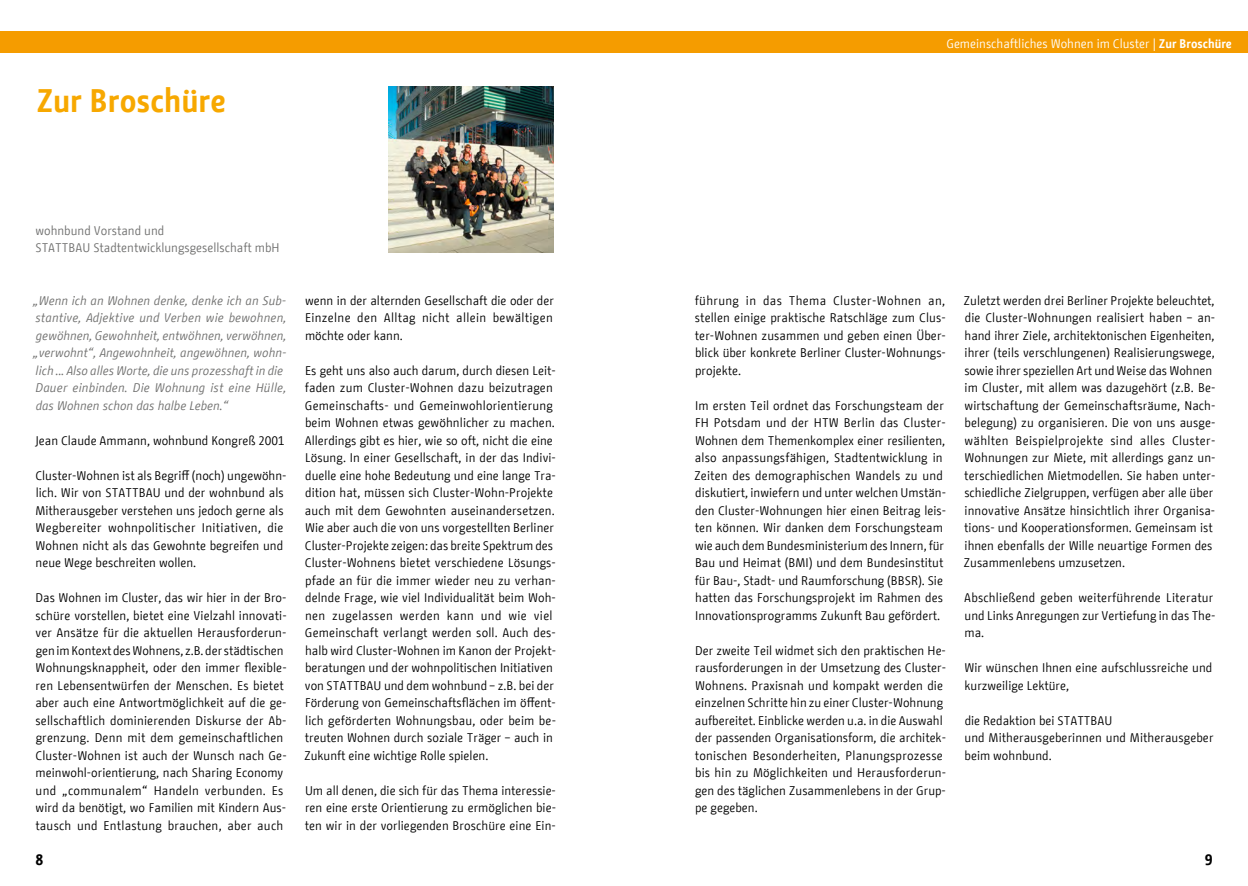
<style>
.page{position:relative;width:1248px;height:886px;background:#fff}
.page>*{position:absolute;margin:0;border:0;box-sizing:border-box;transform-origin:0 0}
.t1{font:700 32.5px "BMF Change";color:#f7a800}
.t2{font:700 15px "BMF Change";color:#000}
.t3{font:12.5px/17.5px "BMF Change";letter-spacing:.005em;color:#000}
.t4{font:italic 12.5px/17.5px "BMF Change";color:#6f6f6e}
.t5{font:12.5px/17.5px "BMF Change";color:#6f6f6e}
.t6{font:12.5px "BMF Change";color:#fff}
.s1{font-weight:700}
</style>
<div class="page">
<div style="left:0;top:32px;width:624px;height:21px;background:#f59c00"></div>
<div style="left:624px;top:32px;width:623px;height:21px;background:#f59c00"></div>
<img style="left:389px;top:86px;width:164px;height:167px">
<h1 class="t1" style="left:36px;top:78px;width:191px">Zur Broschüre</h1>
<p class="t5" style="left:35px;top:222px;width:245px">wohnbund Vorstand und<br>STATTBAU Stadtentwicklungsgesellschaft mbH</p>
<p class="t4" style="left:33px;top:292px;width:255px">„Wenn ich an Wohnen denke, denke ich an Sub&shy;stantive, Adjektive und Verben wie bewohnen, gewöhnen, Gewohnheit, entwöhnen, verwöhnen, „verwohnt“, Angewohnheit, angewöhnen, wohn&shy;lich ... Also alles Worte, die uns prozesshaft in die Dauer einbinden. Die Wohnung ist eine Hülle, das Wohnen schon das halbe Leben.“</p>
<p class="t3" style="left:35px;top:432px;width:251px">Jean Claude Ammann, wohnbund Kongreß 2001</p>
<p class="t3" style="left:35px;top:467px;width:252px">Cluster-Wohnen ist als Begriff (noch) ungewöhn&shy;lich. Wir von STATTBAU und der wohnbund als Mitherausgeber verstehen uns jedoch gerne als Wegbereiter wohnpolitischer Initiativen, die Wohnen nicht als das Gewohnte begreifen und neue Wege beschreiten wollen.</p>
<p class="t3" style="left:35px;top:589px;width:253px">Das Wohnen im Cluster, das wir hier in der Bro&shy;schüre vorstellen, bietet eine Vielzahl innovati&shy;ver Ansätze für die aktuellen Herausforderun&shy;gen im Kontext des Wohnens, z.B. der städtischen Wohnungsknappheit, oder den immer flexible&shy;ren Lebensentwürfen der Menschen. Es bietet aber auch eine Antwortmöglichkeit auf die ge&shy;sellschaftlich dominierenden Diskurse der Ab&shy;grenzung. Denn mit dem gemeinschaftlichen Cluster-Wohnen ist auch der Wunsch nach Ge&shy;meinwohl-orientierung, nach Sharing Economy und „communalem“ Handeln verbunden. Es wird da benötigt, wo Familien mit Kindern Aus&shy;tausch und Entlastung brauchen, aber auch</p>
<p class="t3" style="left:305px;top:292px;width:250px;text-align:justify">wenn in der alternden Gesellschaft die oder der Einzelne den Alltag nicht allein bewältigen möchte oder kann.</p>
<p class="t3" style="left:304px;top:362px;width:253px">Es geht uns also auch darum, durch diesen Leit&shy;faden zum Cluster-Wohnen dazu beizutragen Gemeinschafts- und Gemeinwohlorientierung beim Wohnen etwas gewöhnlicher zu machen.<br>Allerdings gibt es hier, wie so oft, nicht die eine Lösung. In einer Gesellschaft, in der das Indivi&shy;duelle eine hohe Bedeutung und eine lange Tra&shy;dition hat, müssen sich Cluster-Wohn-Projekte auch mit dem Gewohnten auseinandersetzen.<br>Wie aber auch die von uns vorgestellten Berliner Cluster-Projekte zeigen: das breite Spektrum des Cluster-Wohnens bietet verschiedene Lösungs&shy;pfade an für die immer wieder neu zu verhan&shy;delnde Frage, wie viel Individualität beim Woh&shy;nen zugelassen werden kann und wie viel Gemeinschaft verlangt werden soll. Auch des&shy;halb wird Cluster-Wohnen im Kanon der Projekt&shy;beratungen und der wohnpolitischen Initiativen von STATTBAU und dem wohnbund – z.B. bei der Förderung von Gemeinschaftsflächen im öffent&shy;lich geförderten Wohnungsbau, oder beim be&shy;treuten Wohnen durch soziale Träger – auch in Zukunft eine wichtige Rolle spielen.</p>
<p class="t3" style="left:305px;top:782px;width:253px;text-align:justify">Um all denen, die sich für das Thema interessie&shy;ren eine erste Orientierung zu ermöglichen bie&shy;ten wir in der vorliegenden Broschüre eine Ein-</p>
<p class="t6" style="left:946px;top:35px;width:287px">Gemeinschaftliches Wohnen im Cluster | <span class="s1">Zur Broschüre</span></p>
<p class="t3" style="left:694px;top:292px;width:252px;text-align:justify">führung in das Thema Cluster-Wohnen an, stellen einige praktische Ratschläge zum Clus&shy;ter-Wohnen zusammen und geben einen Über&shy;blick über konkrete Berliner Cluster-Wohnungs&shy;projekte.</p>
<p class="t3" style="left:694px;top:397px;width:253px">Im ersten Teil ordnet das Forschungsteam der FH Potsdam und der HTW Berlin das Cluster-Wohnen dem Themenkomplex einer resilienten, also anpassungsfähigen, Stadtentwicklung in Zeiten des demographischen Wandels zu und diskutiert, inwiefern und unter welchen Umstän&shy;den Cluster-Wohnungen hier einen Beitrag leis&shy;ten können. Wir danken dem Forschungsteam wie auch dem Bundesministerium des Innern, für Bau und Heimat (BMI) und dem Bundesinstitut für Bau-, Stadt- und Raumforschung (BBSR). Sie hatten das Forschungsprojekt im Rahmen des Innovationsprogramms Zukunft Bau gefördert.</p>
<p class="t3" style="left:694px;top:642px;width:253px">Der zweite Teil widmet sich den praktischen He&shy;rausforderungen in der Umsetzung des Cluster-Wohnens. Praxisnah und kompakt werden die einzelnen Schritte hin zu einer Cluster-Wohnung aufbereitet. Einblicke werden u.a. in die Auswahl der passenden Organisationsform, die architek&shy;tonischen Besonderheiten, Planungsprozesse bis hin zu Möglichkeiten und Herausforderun&shy;gen des täglichen Zusammenlebens in der Grup&shy;pe gegeben.</p>
<p class="t3" style="left:963px;top:292px;width:253px">Zuletzt werden drei Berliner Projekte beleuchtet, die Cluster-Wohnungen realisiert haben – an&shy;hand ihrer Ziele, architektonischen Eigenheiten, ihrer (teils verschlungenen) Realisierungswege, sowie ihrer speziellen Art und Weise das Wohnen im Cluster, mit allem was dazugehört (z.B. Be&shy;wirtschaftung der Gemeinschaftsräume, Nach&shy;belegung) zu organisieren. Die von uns ausge&shy;wählten Beispielprojekte sind alles Cluster-Wohnungen zur Miete, mit allerdings ganz un&shy;terschiedlichen Mietmodellen. Sie haben unter&shy;schiedliche Zielgruppen, verfügen aber alle über innovative Ansätze hinsichtlich ihrer Organisa&shy;tions- und Kooperationsformen. Gemeinsam ist ihnen ebenfalls der Wille neuartige Formen des Zusammenlebens umzusetzen.</p>
<p class="t3" style="left:964px;top:589px;width:253px">Abschließend geben weiterführende Literatur und Links Anregungen zur Vertiefung in das The&shy;ma.</p>
<p class="t3" style="left:964px;top:659px;width:249px">Wir wünschen Ihnen eine aufschlussreiche und kurzweilige Lektüre,</p>
<p class="t3" style="left:964px;top:712px;width:250px">die Redaktion bei STATTBAU<br>und Mitherausgeberinnen und Mitherausgeber beim wohnbund.</p>
<p class="t2" style="left:35px;top:849px;width:9px">8</p>
<p class="t2" style="left:1204px;top:849px;width:9px">9</p>
</div>
